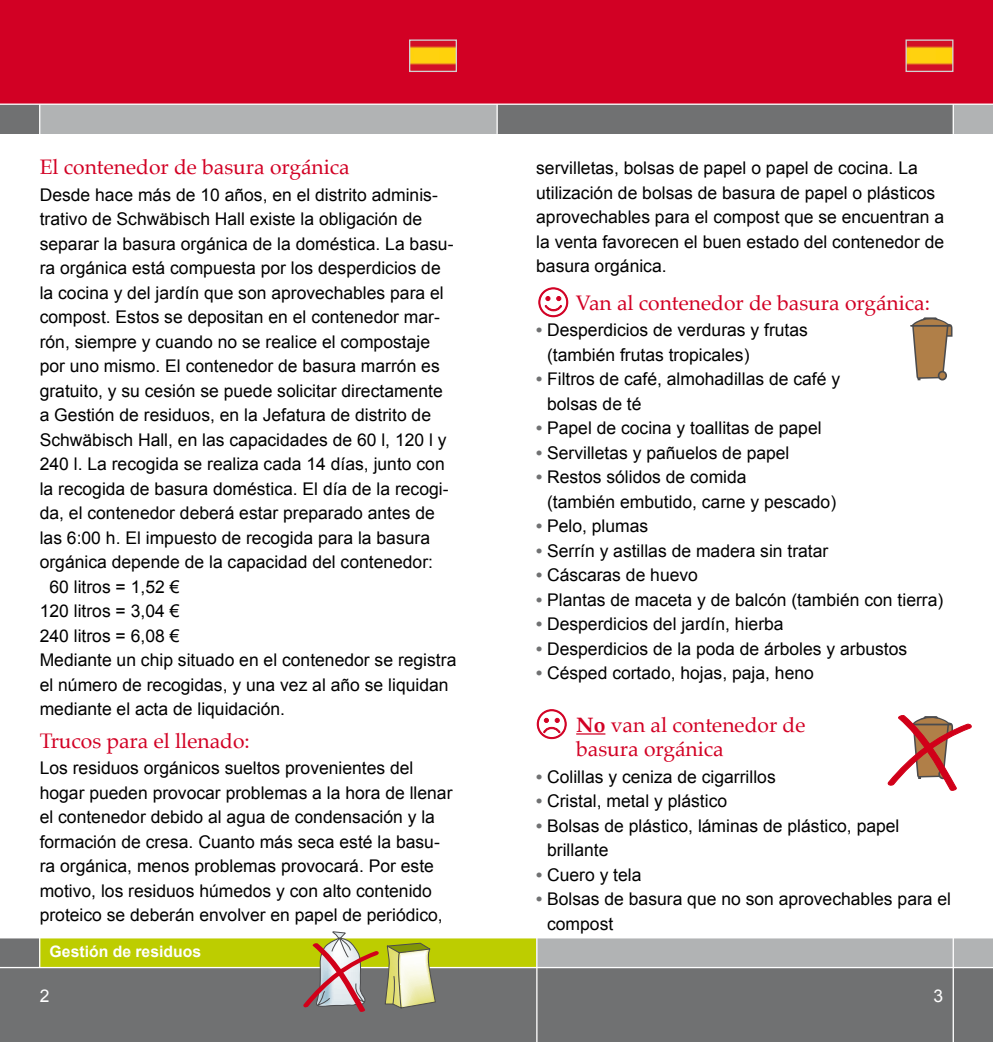
<style>
.page{position:relative;width:993px;height:1042px;background:#fff}
.page>*{position:absolute;margin:0;border:0;box-sizing:border-box;transform-origin:0 0}
.t1{font:21px/24.5px "Palatino";color:#d20024}
.t2{font:17.5px/24.5px "Arial";color:#000}
.t3{font:17.5px "Arial";color:#fff}
.t4{font:700 15.75px "Arial";color:#fff}
.s1{font-weight:700;color:#707172}
.s2{font-weight:700}
</style>
<div class="page">
<div style="left:0;top:0;width:992px;height:104px;background:#d20024"></div>
<div style="left:0;top:967px;width:992px;height:75px;background:#707172"></div>
<div style="left:0;top:938px;width:992px;height:29px;background:#b1b3b4"></div>
<div style="left:0;top:938px;width:40px;height:29px;background:#707172"></div>
<div style="left:0;top:104px;width:992px;height:30px;background:#707172"></div>
<div style="left:952px;top:104px;width:40px;height:30px;background:#b1b3b4"></div>
<hr style="left:952px;top:104px;width:1px;height:30px;background:#fff">
<div style="left:40px;top:104px;width:456px;height:30px;background:#b1b3b4"></div>
<div style="left:40px;top:938px;width:496px;height:29px;background:#bdcd00"></div>
<hr style="left:0;top:967px;width:992px;height:1px;background:#fff">
<hr style="left:0;top:104px;width:992px;height:1px;background:#fff">
<hr style="left:952px;top:814px;width:1px;height:228px;background:#fff">
<hr style="left:39px;top:104px;width:1px;height:863px;background:#fff">
<hr style="left:536px;top:938px;width:1px;height:104px;background:#fff">
<hr style="left:496px;top:104px;width:1px;height:30px;background:#fff">
<svg style="left:576px;top:733px;width:29px;height:1px"></svg>
<svg style="left:538px;top:287px;width:30px;height:30px"></svg>
<svg style="left:536px;top:709px;width:30px;height:30px"></svg>
<img style="left:907px;top:41px;width:44px;height:29px">
<div style="left:905px;top:39px;width:48px;height:33px;border:1px solid #d0d1d2"></div>
<img style="left:411px;top:41px;width:44px;height:29px">
<div style="left:409px;top:39px;width:48px;height:33px;border:1px solid #d0d1d2"></div>
<svg style="left:303px;top:931px;width:133px;height:81px"></svg>
<svg style="left:887px;top:715px;width:85px;height:76px"></svg>
<svg style="left:910px;top:317px;width:42px;height:63px"></svg>
<div style="left:937px;top:371px;width:9px;height:9px;background:#b07f48;border:2px solid #4b4b4d;border-radius:50%"></div>
<p class="t1" style="left:40px;top:155px;width:311px">El contenedor de basura orgánica</p>
<p class="t2" style="left:40px;top:182px;width:399px">Desde hace más de 10 años, en el distrito adminis-</p>
<p class="t2" style="left:40px;top:207px;width:384px">trativo de Schwäbisch Hall existe la obligación de</p>
<p class="t2" style="left:40px;top:231px;width:415px">separar la basura orgánica de la doméstica. La basu-</p>
<p class="t2" style="left:40px;top:256px;width:402px">ra orgánica está compuesta por los desperdicios de</p>
<p class="t2" style="left:40px;top:280px;width:405px">la cocina y del jardín que son aprovechables para el</p>
<p class="t2" style="left:40px;top:305px;width:401px">compost. Estos se depositan en el contenedor mar-</p>
<p class="t2" style="left:40px;top:329px;width:392px">rón, siempre y cuando no se realice el compostaje</p>
<p class="t2" style="left:40px;top:354px;width:401px">por uno mismo. El contenedor de basura marrón es</p>
<p class="t2" style="left:40px;top:378px;width:404px">gratuito, y su cesión se puede solicitar directamente</p>
<p class="t2" style="left:40px;top:403px;width:393px">a Gestión de residuos, en la Jefatura de distrito de</p>
<p class="t2" style="left:40px;top:427px;width:408px">Schwäbisch Hall, en las capacidades de 60 l, 120 l y</p>
<p class="t2" style="left:40px;top:452px;width:406px">240 l. La recogida se realiza cada 14 días, junto con</p>
<p class="t2" style="left:40px;top:476px;width:410px">la recogida de basura doméstica. El día de la recogi-</p>
<p class="t2" style="left:40px;top:501px;width:396px">da, el contenedor deberá estar preparado antes de</p>
<p class="t2" style="left:40px;top:525px;width:392px">las 6:00 h. El impuesto de recogida para la basura</p>
<p class="t2" style="left:40px;top:550px;width:395px">orgánica depende de la capacidad del contenedor:</p>
<p class="t2" style="left:49px;top:574px;width:131px">60 litros = 1,52 €</p>
<p class="t2" style="left:40px;top:599px;width:141px">120 litros = 3,04 €</p>
<p class="t2" style="left:40px;top:623px;width:141px">240 litros = 6,08 €</p>
<p class="t2" style="left:40px;top:648px;width:418px">Mediante un chip situado en el contenedor se registra</p>
<p class="t2" style="left:40px;top:672px;width:410px">el número de recogidas, y una vez al año se liquidan</p>
<p class="t2" style="left:40px;top:697px;width:247px">mediante el acta de liquidación.</p>
<p class="t1" style="left:40px;top:728px;width:211px">Trucos para el llenado:</p>
<p class="t2" style="left:40px;top:756px;width:414px">Los residuos orgánicos sueltos provenientes del hogar pueden provocar problemas a la hora de llenar el contenedor debido al agua de condensación y la formación de cresa. Cuanto más seca esté la basu&shy;ra orgánica, menos problemas provocará. Por este motivo, los residuos húmedos y con alto contenido proteico se deberán envolver en papel de periódico,</p>
<p class="t4" style="left:50px;top:941px;width:153px">Gestión de residuos</p>
<p class="t2" style="left:536px;top:156px;width:409px">servilletas, bolsas de papel o papel de cocina. La utilización de bolsas de basura de papel o plásticos aprovechables para el compost que se encuentran a la venta favorecen el buen estado del contenedor de basura orgánica.</p>
<p class="t1" style="left:575px;top:290px;width:355px">Van al contenedor de basura orgánica:</p>
<p class="t2" style="left:547px;top:318px;width:262px;text-indent:-11px"><span class="s1">•</span> Desperdicios de verduras y frutas (también frutas tropicales)</p>
<p class="t2" style="left:547px;top:367px;width:294px;text-indent:-11px"><span class="s1">•</span> Filtros de café, almohadillas de café y bolsas de té</p>
<p class="t2" style="left:536px;top:416px;width:287px"><span class="s1">•</span> Papel de cocina y toallitas de papel</p>
<p class="t2" style="left:536px;top:440px;width:255px"><span class="s1">•</span> Servilletas y pañuelos de papel</p>
<p class="t2" style="left:547px;top:465px;width:290px;text-indent:-11px"><span class="s1">•</span> Restos sólidos de comida<br>(también embutido, carne y pescado)</p>
<p class="t2" style="left:536px;top:514px;width:114px"><span class="s1">•</span> Pelo, plumas</p>
<p class="t2" style="left:536px;top:538px;width:293px"><span class="s1">•</span> Serrín y astillas de madera sin tratar</p>
<p class="t2" style="left:536px;top:563px;width:163px"><span class="s1">•</span> Cáscaras de huevo</p>
<p class="t2" style="left:536px;top:587px;width:408px"><span class="s1">•</span> Plantas de maceta y de balcón (también con tierra)</p>
<p class="t2" style="left:536px;top:612px;width:249px"><span class="s1">•</span> Desperdicios del jardín, hierba</p>
<p class="t2" style="left:536px;top:636px;width:372px"><span class="s1">•</span> Desperdicios de la poda de árboles y arbustos</p>
<p class="t2" style="left:536px;top:661px;width:279px"><span class="s1">•</span> Césped cortado, hojas, paja, heno</p>
<p class="t1" style="left:576px;top:712px;width:231px"><span class="s2">No</span> van al contenedor de basura orgánica</p>
<p class="t2" style="left:536px;top:764px;width:241px"><span class="s1">•</span> Colillas y ceniza de cigarrillos</p>
<p class="t2" style="left:536px;top:789px;width:192px"><span class="s1">•</span> Cristal, metal y plástico</p>
<p class="t2" style="left:547px;top:813px;width:354px;text-indent:-11px"><span class="s1">•</span> Bolsas de plástico, láminas de plástico, papel brillante</p>
<p class="t2" style="left:536px;top:862px;width:107px"><span class="s1">•</span> Cuero y tela</p>
<p class="t2" style="left:547px;top:887px;width:405px;text-indent:-11px"><span class="s1">•</span> Bolsas de basura que no son aprovechables para el compost</p>
<p class="t3" style="left:40px;top:984px;width:11px">2</p>
<p class="t3" style="left:933px;top:984px;width:11px">3</p>
</div>
